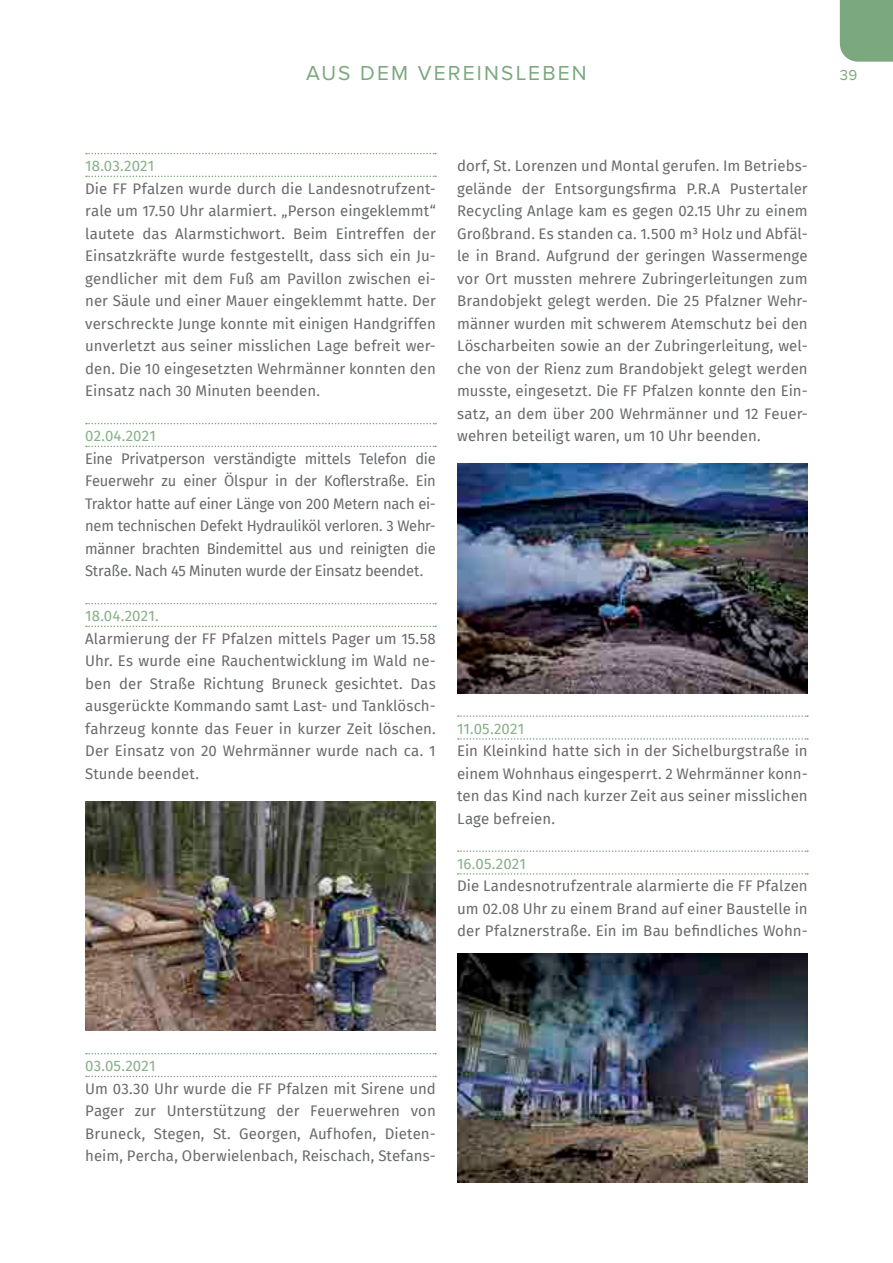
<style>
.page{position:relative;width:893px;height:1263px;background:#fff}
.page>*{position:absolute;margin:0;border:0;box-sizing:border-box;transform-origin:0 0}
.t1{font:21px "Proxima Nova";letter-spacing:.1em;color:#7ca87f}
.Body_Text{font:15px/22.5px "Fira Sans";letter-spacing:.005em;color:#696a6c;text-align:justify}
.Gruen_Title_Absatzli{font:15px "Fira Sans";letter-spacing:.005em;color:#87af88}
.t2{font:15px "Proxima Nova";color:#7ca87f}
</style>
<div class="page">
<svg style="left:86px;top:153px;width:350px;height:1px"></svg>
<svg style="left:86px;top:176px;width:350px;height:1px"></svg>
<svg style="left:86px;top:423px;width:350px;height:1px"></svg>
<svg style="left:86px;top:446px;width:350px;height:1px"></svg>
<svg style="left:86px;top:603px;width:350px;height:1px"></svg>
<svg style="left:86px;top:626px;width:350px;height:1px"></svg>
<svg style="left:86px;top:1053px;width:350px;height:1px"></svg>
<svg style="left:86px;top:1076px;width:350px;height:1px"></svg>
<svg style="left:458px;top:715px;width:350px;height:2px"></svg>
<svg style="left:458px;top:738px;width:350px;height:2px"></svg>
<svg style="left:458px;top:850px;width:350px;height:2px"></svg>
<svg style="left:458px;top:873px;width:350px;height:2px"></svg>
<img style="left:85px;top:801px;width:351px;height:230px">
<img style="left:457px;top:464px;width:351px;height:229px">
<img style="left:457px;top:953px;width:351px;height:229px">
<div style="left:840px;top:0;width:53px;height:62px;background:#7ca87f"></div>
<h1 class="t1" style="left:306px;top:61px;width:282px">AUS DEM VEREINSLEBEN</h1>
<p class="t2" style="left:840px;top:66px;width:19px">39</p>
<p class="Gruen_Title_Absatzli" style="left:85px;top:155px;width:71px">18.03.2021</p>
<p class="Body_Text" style="left:85px;top:177px;width:352px">Die FF Pfalzen wurde durch die Landesnotrufzent&shy;rale um 17.50 Uhr alarmiert. „Person eingeklemmt“ lautete das Alarmstichwort. Beim Eintreffen der Einsatzkräfte wurde festgestellt, dass sich ein Ju&shy;gendlicher mit dem Fuß am Pavillon zwischen ei&shy;ner Säule und einer Mauer eingeklemmt hatte. Der verschreckte Junge konnte mit einigen Handgriffen unverletzt aus seiner misslichen Lage befreit wer&shy;den. Die 10 eingesetzten Wehrmänner konnten den Einsatz nach 30 Minuten beenden.</p>
<p class="Gruen_Title_Absatzli" style="left:85px;top:425px;width:72px">02.04.2021</p>
<p class="Body_Text" style="left:85px;top:447px;width:352px">Eine Privatperson verständigte mittels Telefon die Feuerwehr zu einer Ölspur in der Koflerstraße. Ein Traktor hatte auf einer Länge von 200 Metern nach ei&shy;nem technischen Defekt Hydrauliköl verloren. 3 Wehr&shy;männer brachten Bindemittel aus und reinigten die Straße. Nach 45 Minuten wurde der Einsatz beendet.</p>
<p class="Gruen_Title_Absatzli" style="left:85px;top:605px;width:75px">18.04.2021.</p>
<p class="Body_Text" style="left:85px;top:627px;width:352px">Alarmierung der FF Pfalzen mittels Pager um 15.58<br>Uhr. Es wurde eine Rauchentwicklung im Wald ne&shy;ben der Straße Richtung Bruneck gesichtet. Das ausgerückte Kommando samt Last- und Tanklösch&shy;fahrzeug konnte das Feuer in kurzer Zeit löschen.<br>Der Einsatz von 20 Wehrmänner wurde nach ca. 1<br>Stunde beendet.</p>
<p class="Body_Text" style="left:457px;top:154px;width:352px">dorf, St. Lorenzen und Montal gerufen. Im Betriebs&shy;gelände der Entsorgungsfirma P.R.A Pustertaler Recycling Anlage kam es gegen 02.15 Uhr zu einem Großbrand. Es standen ca. 1.500 m³ Holz und Abfäl&shy;le in Brand. Aufgrund der geringen Wassermenge vor Ort mussten mehrere Zubringerleitungen zum Brandobjekt gelegt werden. Die 25 Pfalzner Wehr&shy;männer wurden mit schwerem Atemschutz bei den Löscharbeiten sowie an der Zubringerleitung, wel&shy;che von der Rienz zum Brandobjekt gelegt werden musste, eingesetzt. Die FF Pfalzen konnte den Ein&shy;satz, an dem über 200 Wehrmänner und 12 Feuer&shy;wehren beteiligt waren, um 10 Uhr beenden.</p>
<p class="Gruen_Title_Absatzli" style="left:457px;top:717px;width:69px">11.05.2021</p>
<p class="Body_Text" style="left:457px;top:739px;width:352px">Ein Kleinkind hatte sich in der Sichelburgstraße in einem Wohnhaus eingesperrt. 2 Wehrmänner konn&shy;ten das Kind nach kurzer Zeit aus seiner misslichen Lage befreien.</p>
<p class="Gruen_Title_Absatzli" style="left:457px;top:852px;width:70px">16.05.2021</p>
<p class="Body_Text" style="left:457px;top:874px;width:352px">Die Landesnotrufzentrale alarmierte die FF Pfalzen um 02.08 Uhr zu einem Brand auf einer Baustelle in der Pfalznerstraße. Ein im Bau befindliches Wohn-</p>
<p class="Gruen_Title_Absatzli" style="left:85px;top:1055px;width:72px">03.05.2021</p>
<p class="Body_Text" style="left:85px;top:1077px;width:352px">Um 03.30 Uhr wurde die FF Pfalzen mit Sirene und Pager zur Unterstützung der Feuerwehren von Bruneck, Stegen, St. Georgen, Aufhofen, Dieten&shy;heim, Percha, Oberwielenbach, Reischach, Stefans-</p>
</div>
